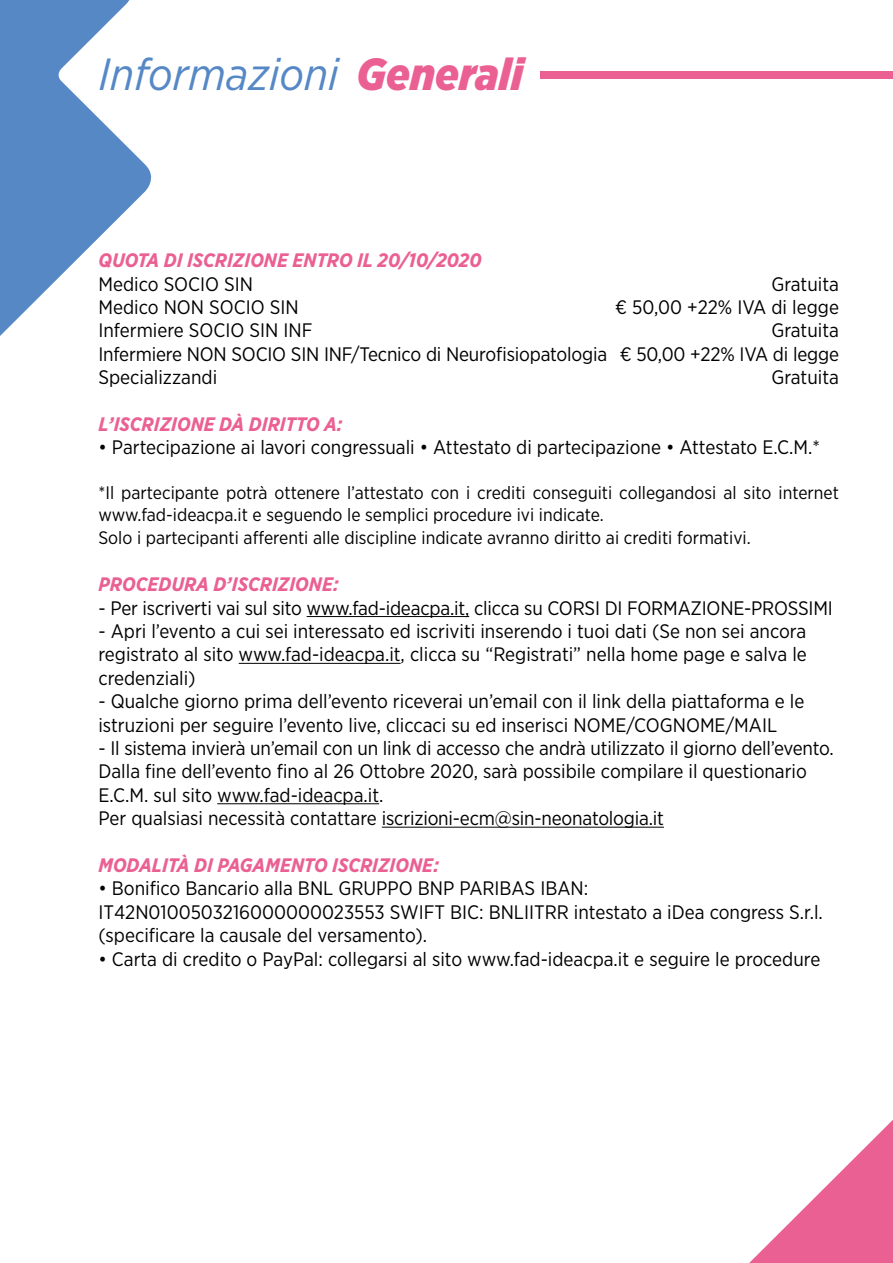
<style>
.page{position:relative;width:893px;height:1263px;background:#fff}
.page>*{position:absolute;margin:0;border:0;box-sizing:border-box;transform-origin:0 0}
.t1{font:italic 45px "Gotham Narrow";color:#5688c6}
.t2{font:19.5px/23.4px "Gotham Narrow";color:#000}
.t3{font:italic 700 19.5px "Gotham Narrow";color:#ea6092}
.t4{font:18px/21.6px "Gotham Narrow";color:#000}
.s1{font-weight:900;color:#ea6092}
</style>
<div class="page">
<svg style="left:0;top:0;width:152px;height:336px;fill:#5688c6"></svg>
<svg style="left:749px;top:1120px;width:144px;height:143px"></svg>
<div style="left:540px;top:71px;width:353px;height:7px;background:#ea6092"></div>
<hr style="left:307px;top:616px;width:162px;height:1px;background:#000">
<hr style="left:239px;top:663px;width:162px;height:1px;background:#000">
<hr style="left:217px;top:803px;width:162px;height:1px;background:#000">
<hr style="left:382px;top:827px;width:282px;height:1px;background:#000">
<h1 class="t1" style="left:98px;top:46px;width:426px">Informazioni <span class="s1">Generali</span></h1>
<p class="t3" style="left:98px;top:248px;width:385px">QUOTA DI ISCRIZIONE ENTRO IL 20/10/2020</p>
<p class="t2" style="left:98px;top:272px;width:156px">Medico SOCIO SIN</p>
<p class="t2" style="left:771px;top:272px;width:69px">Gratuita</p>
<p class="t2" style="left:98px;top:295px;width:202px">Medico NON SOCIO SIN</p>
<p class="t2" style="left:615px;top:295px;width:225px">€ 50,00 +22% IVA di legge</p>
<p class="t2" style="left:98px;top:318px;width:215px">Infermiere SOCIO SIN INF</p>
<p class="t2" style="left:98px;top:318px;width:742px;text-align:justify;text-indent:673px">Gratuita Infermiere NON SOCIO SIN INF/Tecnico di Neurofisiopatologia € 50,00 +22% IVA di legge Specializzandi</p>
<p class="t2" style="left:771px;top:365px;width:69px">Gratuita</p>
<p class="t3" style="left:98px;top:412px;width:246px">L’ISCRIZIONE DÀ DIRITTO A:</p>
<p class="t2" style="left:98px;top:435px;width:723px">• Partecipazione ai lavori congressuali • Attestato di partecipazione • Attestato E.C.M.*</p>
<p class="t4" style="left:98px;top:482px;width:742px">*Il partecipante potrà ottenere l’attestato con i crediti conseguiti collegandosi al sito internet www.fad-ideacpa.it e seguendo le semplici procedure ivi indicate.</p>
<p class="t4" style="left:98px;top:527px;width:654px">Solo i partecipanti afferenti alle discipline indicate avranno diritto ai crediti formativi.</p>
<p class="t3" style="left:98px;top:572px;width:242px">PROCEDURA D’ISCRIZIONE:</p>
<p class="t2" style="left:98px;top:596px;width:736px">- Per iscriverti vai sul sito www.fad-ideacpa.it, clicca su CORSI DI FORMAZIONE-PROSSIMI</p>
<p class="t2" style="left:98px;top:619px;width:710px;text-align:justify">- Apri l’evento a cui sei interessato ed iscriviti inserendo i tuoi dati (Se non sei ancora registrato al sito www.fad-ideacpa.it, clicca su “Registrati” nella home page e salva le credenziali)</p>
<p class="t2" style="left:98px;top:689px;width:707px">- Qualche giorno prima dell’evento riceverai un’email con il link della piattaforma e le istruzioni per seguire l’evento live, cliccaci su ed inserisci NOME/COGNOME/MAIL</p>
<p class="t2" style="left:98px;top:736px;width:737px">- Il sistema invierà un’email con un link di accesso che andrà utilizzato il giorno dell’evento.<br>Dalla fine dell’evento fino al 26 Ottobre 2020, sarà possibile compilare il questionario E.C.M. sul sito www.fad-ideacpa.it.<br>Per qualsiasi necessità contattare iscrizioni-ecm@sin-neonatologia.it</p>
<p class="t3" style="left:98px;top:853px;width:342px">MODALITÀ DI PAGAMENTO ISCRIZIONE:</p>
<p class="t2" style="left:98px;top:876px;width:726px">• Bonifico Bancario alla BNL GRUPPO BNP PARIBAS IBAN:<br>IT42N0100503216000000023553 SWIFT BIC: BNLIITRR intestato a iDea congress S.r.l. (specificare la causale del versamento).</p>
<p class="t2" style="left:98px;top:947px;width:723px">• Carta di credito o PayPal: collegarsi al sito www.fad-ideacpa.it e seguire le procedure</p>
</div>
